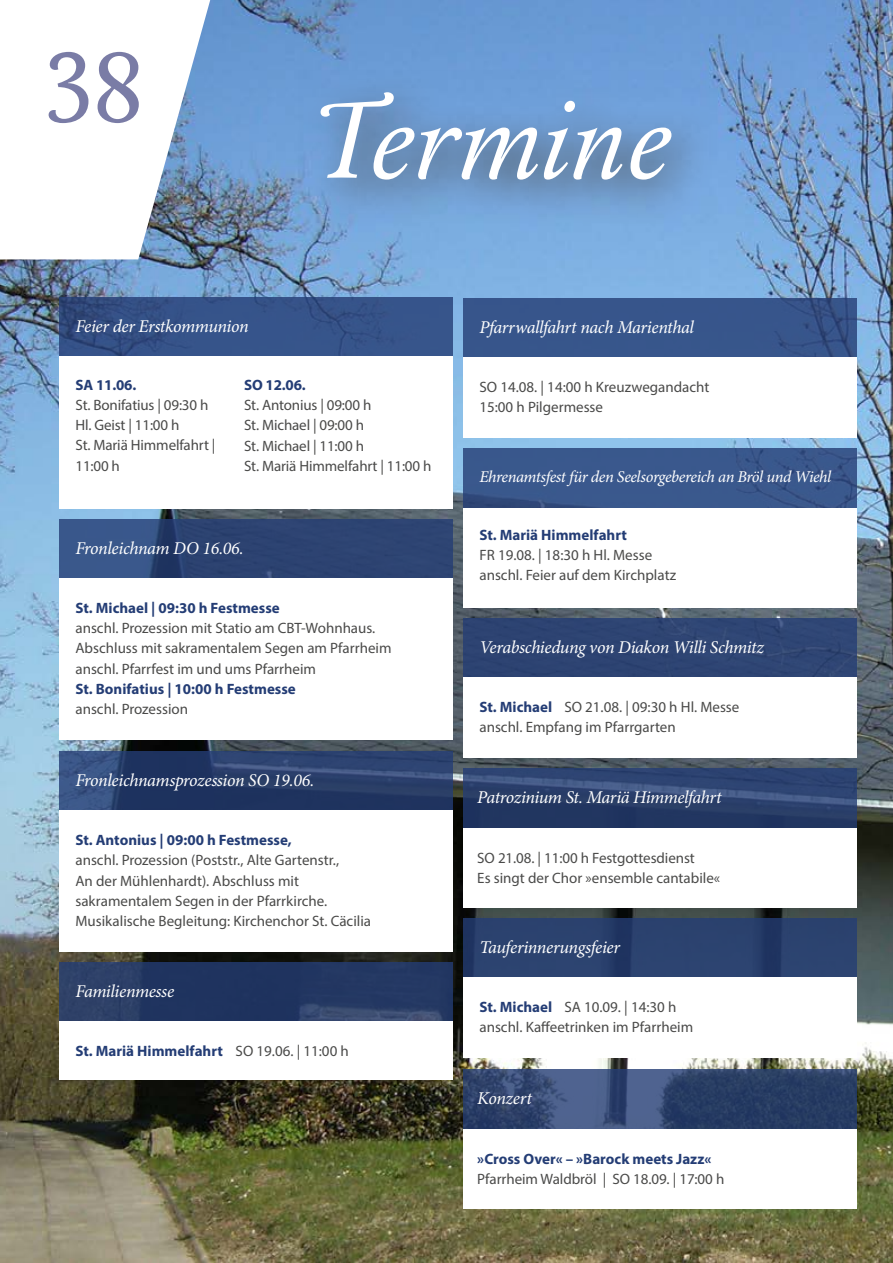
<style>
.page{position:relative;width:893px;height:1263px;background:#fff}
.page>*{position:absolute;margin:0;border:0;box-sizing:border-box;transform-origin:0 0}
.t1{font:italic 108px "Calendas Plus";color:#fff}
.t2{font:97.5px "Calendas Plus";color:#7a7ca6}
.t3{font:italic 18px "Minion Pro";letter-spacing:-.025em;color:#fff}
.t4{font:italic 16.5px "Minion Pro";letter-spacing:-.03em;color:#fff}
.t5{font:15px/20.2px "Myriad Pro";color:#4a4a49}
.t6{font:700 15px "Myriad Pro";color:#243d75}
.s1{font-weight:400;color:#4a4a49}
.s2{font-weight:700;color:#243d75}
</style>
<div class="page">
<img style="left:0;top:0;width:893px;height:1263px">
<svg style="left:299px;top:71px;width:418px;height:155px;background:#6e9acc"></svg>
<svg style="left:60px;top:519px;width:393px;height:59px;background:#2e4776"></svg>
<div style="left:60px;top:578px;width:393px;height:162px;background:#fff"></div>
<div style="left:463px;top:298px;width:394px;height:59px;background:#37558b"></div>
<div style="left:463px;top:357px;width:394px;height:81px;background:#fff"></div>
<svg style="left:463px;top:448px;width:394px;height:60px;background:#39568a"></svg>
<div style="left:463px;top:508px;width:394px;height:99px;background:#fff"></div>
<div style="left:463px;top:618px;width:394px;height:60px;background:#2e4473"></div>
<div style="left:463px;top:678px;width:394px;height:80px;background:#fff"></div>
<svg style="left:463px;top:918px;width:394px;height:59px;background:#29406d"></svg>
<div style="left:463px;top:977px;width:394px;height:81px;background:#fff"></div>
<svg style="left:463px;top:769px;width:394px;height:59px;background:#2b406c"></svg>
<div style="left:463px;top:828px;width:394px;height:79px;background:#fff"></div>
<svg style="left:463px;top:1069px;width:394px;height:60px;background:#334770"></svg>
<div style="left:463px;top:1129px;width:394px;height:79px;background:#fff"></div>
<svg style="left:60px;top:751px;width:393px;height:60px;background:#2c416d"></svg>
<div style="left:60px;top:811px;width:393px;height:141px;background:#fff"></div>
<svg style="left:60px;top:962px;width:393px;height:60px;background:#293c65"></svg>
<div style="left:60px;top:1022px;width:393px;height:58px;background:#fff"></div>
<svg style="left:0;top:0;width:210px;height:259px"></svg>
<svg style="left:60px;top:297px;width:393px;height:59px;background:#345186"></svg>
<div style="left:60px;top:356px;width:393px;height:153px;background:#fff"></div>
<h2 class="t2" style="left:44px;top:17px;width:102px">38</h2>
<p class="t3" style="left:75px;top:314px;width:175px">Feier der Erstkommunion</p>
<h1 class="t1" style="left:310px;top:62px;width:360px">Termine</h1>
<p class="t3" style="left:479px;top:315px;width:216px">Pfarrwallfahrt nach Marienthal</p>
<p class="t6" style="left:75px;top:375px;width:62px">SA 11.06.</p>
<p class="t5" style="left:75px;top:394px;width:141px">St. Bonifatius | 09:30 h<br>Hl. Geist | 11:00 h<br>St. Mariä Himmelfahrt |<br>11:00 h</p>
<p class="t6" style="left:244px;top:375px;width:63px">SO 12.06.</p>
<p class="t5" style="left:244px;top:395px;width:189px">St. Antonius | 09:00 h<br>St. Michael | 09:00 h<br>St. Michael | 11:00 h<br>St. Mariä Himmelfahrt | 11:00 h</p>
<p class="t3" style="left:75px;top:535px;width:170px">Fronleichnam DO 16.06.</p>
<p class="t6" style="left:75px;top:598px;width:206px">St. Michael | 09:30 h Festmesse</p>
<p class="t5" style="left:75px;top:618px;width:318px">anschl. Prozession mit Statio am CBT-Wohnhaus.<br>Abschluss mit sakramentalem Segen am Pfarrheim anschl. Pfarrfest im und ums Pfarrheim</p>
<p class="t6" style="left:75px;top:679px;width:222px">St. Bonifatius | 10:00 h Festmesse</p>
<p class="t5" style="left:75px;top:699px;width:114px">anschl. Prozession</p>
<p class="t3" style="left:75px;top:768px;width:240px">Fronleichnamsprozession SO 19.06.</p>
<p class="t6" style="left:75px;top:830px;width:218px">St. Antonius | 09:00 h Festmesse,</p>
<p class="t5" style="left:75px;top:850px;width:297px">anschl. Prozession (Poststr., Alte Gartenstr.,<br>An der Mühlenhardt). Abschluss mit sakramentalem Segen in der Pfarrkirche.<br>Musikalische Begleitung: Kirchenchor St. Cäcilia</p>
<p class="t3" style="left:75px;top:979px;width:100px">Familienmesse</p>
<p class="t6" style="left:75px;top:1041px;width:275px">St. Mariä Himmelfahrt <span class="s1">SO 19.06. | 11:00 h</span></p>
<p class="t5" style="left:479px;top:376px;width:231px">SO 14.08. | 14:00 h Kreuzwegandacht<br>15:00 h Pilgermesse</p>
<p class="t4" style="left:479px;top:465px;width:353px">Ehrenamtsfest für den Seelsorgebereich an Bröl und Wiehl</p>
<p class="t6" style="left:479px;top:525px;width:149px">St. Mariä Himmelfahrt</p>
<p class="t5" style="left:479px;top:545px;width:198px">FR 19.08. | 18:30 h Hl. Messe anschl. Feier auf dem Kirchplatz</p>
<p class="t3" style="left:479px;top:635px;width:286px">Verabschiedung von Diakon Willi Schmitz</p>
<p class="t5" style="left:479px;top:697px;width:261px"><span class="s2">St. Michael</span> SO 21.08. | 09:30 h Hl. Messe anschl. Empfang im Pfarrgarten</p>
<p class="t3" style="left:477px;top:785px;width:246px">Patrozinium St. Mariä Himmelfahrt</p>
<p class="t5" style="left:477px;top:847px;width:244px">SO 21.08. | 11:00 h Festgottesdienst<br>Es singt der Chor »ensemble cantabile«</p>
<p class="t3" style="left:479px;top:935px;width:142px">Tauferinnerungsfeier</p>
<p class="t5" style="left:479px;top:996px;width:215px"><span class="s2">St. Michael</span> SA 10.09. | 14:30 h anschl. Kaffeetrinken im Pfarrheim</p>
<p class="t3" style="left:477px;top:1086px;width:56px">Konzert</p>
<p class="t6" style="left:477px;top:1149px;width:236px">»Cross Over« – »Barock meets Jazz«</p>
<p class="t5" style="left:477px;top:1168px;width:248px">Pfarrheim Waldbröl | SO 18.09. | 17:00 h</p>
</div>
